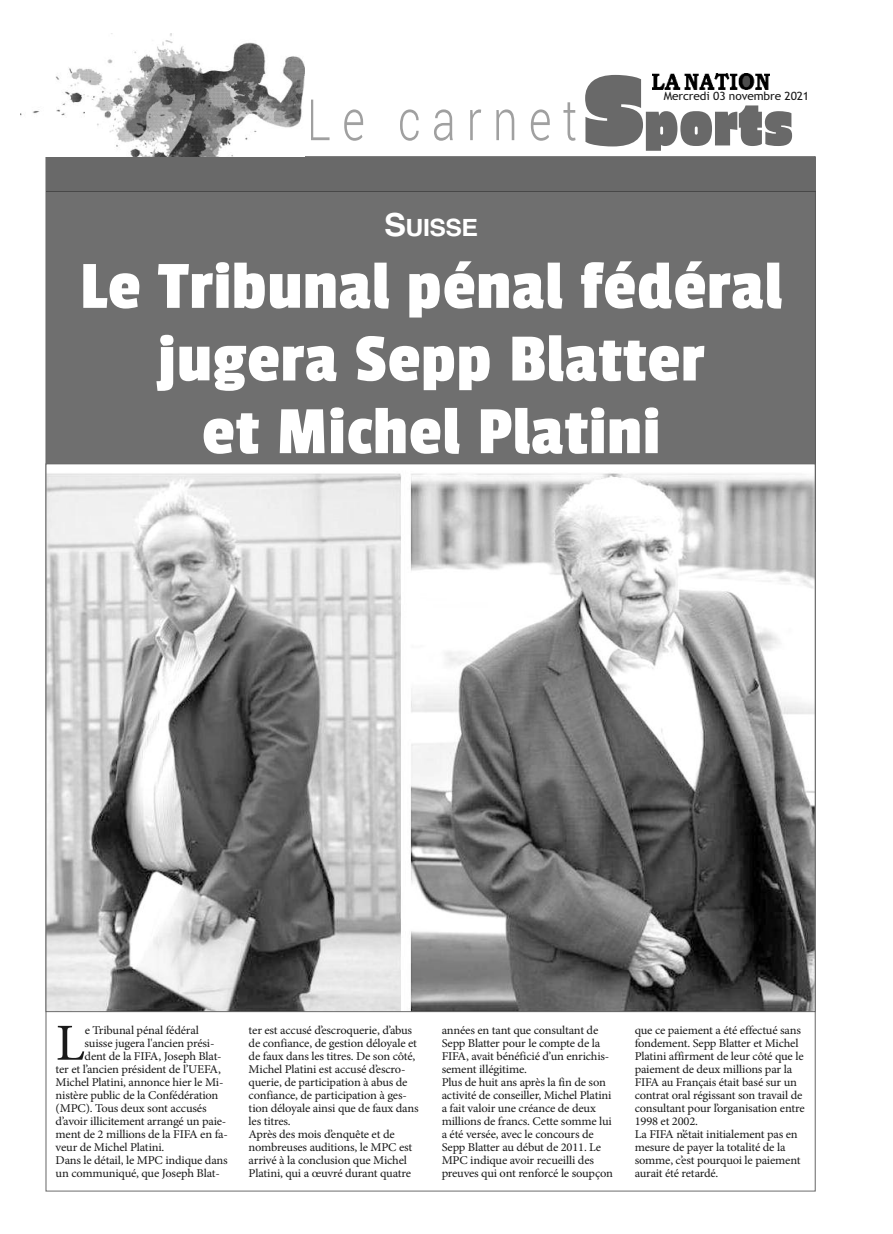
<style>
.page{position:relative;width:893px;height:1234px;background:#fff}
.page>*{position:absolute;margin:0;border:0;box-sizing:border-box;transform-origin:0 0}
.t1{font:70.5px/72.6px "Passion One";letter-spacing:.015em;color:#fff;text-align:center;scale:1.05 1}
.t2{font:57px "Erica One";color:#696969;scale:.89 1}
.t3{font:52.05px "Minion Pro";color:#191919;scale:1.05 1}
.t4{font:700 23.7px "Helvetica";letter-spacing:-.02em;color:#fff;scale:1.05 1}
.t5{font:11.85px/13px "Minion Pro";letter-spacing:-.015em;color:#191919;scale:1.05 1}
.t6{font:11.4px "Trebuchet MS";letter-spacing:-.01em;color:#191919;scale:1.05 1}
.s1{font-size:31.65px}
.s2{font-size:100.65px}
</style>
<div class="page">
<svg style="left:311px;top:100px;width:265px;height:41px"></svg>
<div style="left:46px;top:157px;width:769px;height:34px;background:#696969"></div>
<img style="left:652px;top:73px;width:117px;height:16px">
<img style="left:20px;top:33px;width:285px;height:123px">
<hr style="left:815px;top:191px;width:1px;height:340px;background:#6f6f6f">
<div style="left:46px;top:192px;width:769px;height:271px;background:#6f6f6f"></div>
<hr style="left:46px;top:191px;width:769px;height:1px;background:#484848">
<img style="left:48px;top:473px;width:765px;height:536px">
<h3 class="t4" style="left:384px;top:214px;width:91px"><span class="s1">S</span>UISSE</h3>
<h2 class="t2" style="left:582px;top:80px;width:238px"><span class="s2">S</span>ports</h2>
<p class="t6" style="left:664px;top:90px;width:140px">Mercredi 03 novembre 2021</p>
<h1 class="t1" style="left:80px;top:249px;width:670px">Le Tribunal pénal fédéral jugera Sepp Blatter<br>et Michel Platini</h1>
<h3 class="t3" style="left:56px;top:1022px;width:29px">L</h3>
<p class="t5" style="left:85px;top:1024px;width:110px">e Tribunal pénal fédéral</p>
<p class="t5" style="left:85px;top:1037px;width:125px">suisse jugera l'ancien prési-</p>
<p class="t5" style="left:85px;top:1050px;width:132px">dent de la FIFA, Joseph Blat-</p>
<p class="t5" style="left:56px;top:1063px;width:159px">ter et l’ancien président de l’UEFA,</p>
<p class="t5" style="left:56px;top:1076px;width:161px">Michel Platini, annonce hier le Mi-</p>
<p class="t5" style="left:56px;top:1089px;width:157px">nistère public de la Confédération</p>
<p class="t5" style="left:56px;top:1102px;width:145px">(MPC). Tous deux sont accusés</p>
<p class="t5" style="left:56px;top:1115px;width:164px">d’avoir illicitement arrangé un paie-</p>
<p class="t5" style="left:56px;top:1128px;width:166px">ment de 2 millions de la FIFA en fa-</p>
<p class="t5" style="left:56px;top:1141px;width:105px">veur de Michel Platini.</p>
<p class="t5" style="left:56px;top:1154px;width:165px">Dans le détail, le MPC indique dans</p>
<p class="t5" style="left:56px;top:1167px;width:158px">un communiqué, que Joseph Blat-</p>
<p class="t5" style="left:249px;top:1024px;width:163px">ter est accusé d’escroquerie, d’abus de confiance, de gestion déloyale et de faux dans les titres. De son côté,<br>Michel Platini est accusé d’escro&shy;querie, de participation à abus de confiance, de participation à ges&shy;tion déloyale ainsi que de faux dans les titres.<br>Après des mois d’enquête et de nombreuses auditions, le MPC est arrivé à la conclusion que Michel<br>Platini, qui a œuvré durant quatre</p>
<p class="t5" style="left:442px;top:1024px;width:165px">années en tant que consultant de<br>Sepp Blatter pour le compte de la<br>FIFA, avait bénéficié d’un enrichis&shy;sement illégitime.<br>Plus de huit ans après la fin de son activité de conseiller, Michel Platini a fait valoir une créance de deux millions de francs. Cette somme lui a été versée, avec le concours de<br>Sepp Blatter au début de 2011. Le<br>MPC indique avoir recueilli des preuves qui ont renforcé le soupçon</p>
<p class="t5" style="left:635px;top:1024px;width:163px">que ce paiement a été effectué sans fondement. Sepp Blatter et Michel<br>Platini affirment de leur côté que le paiement de deux millions par la<br>FIFA au Français était basé sur un contrat oral régissant son travail de consultant pour l’organisation entre<br>1998 et 2002.<br>La FIFA n’était initialement pas en mesure de payer la totalité de la somme, c’est pourquoi le paiement aurait été retardé.</p>
</div>
